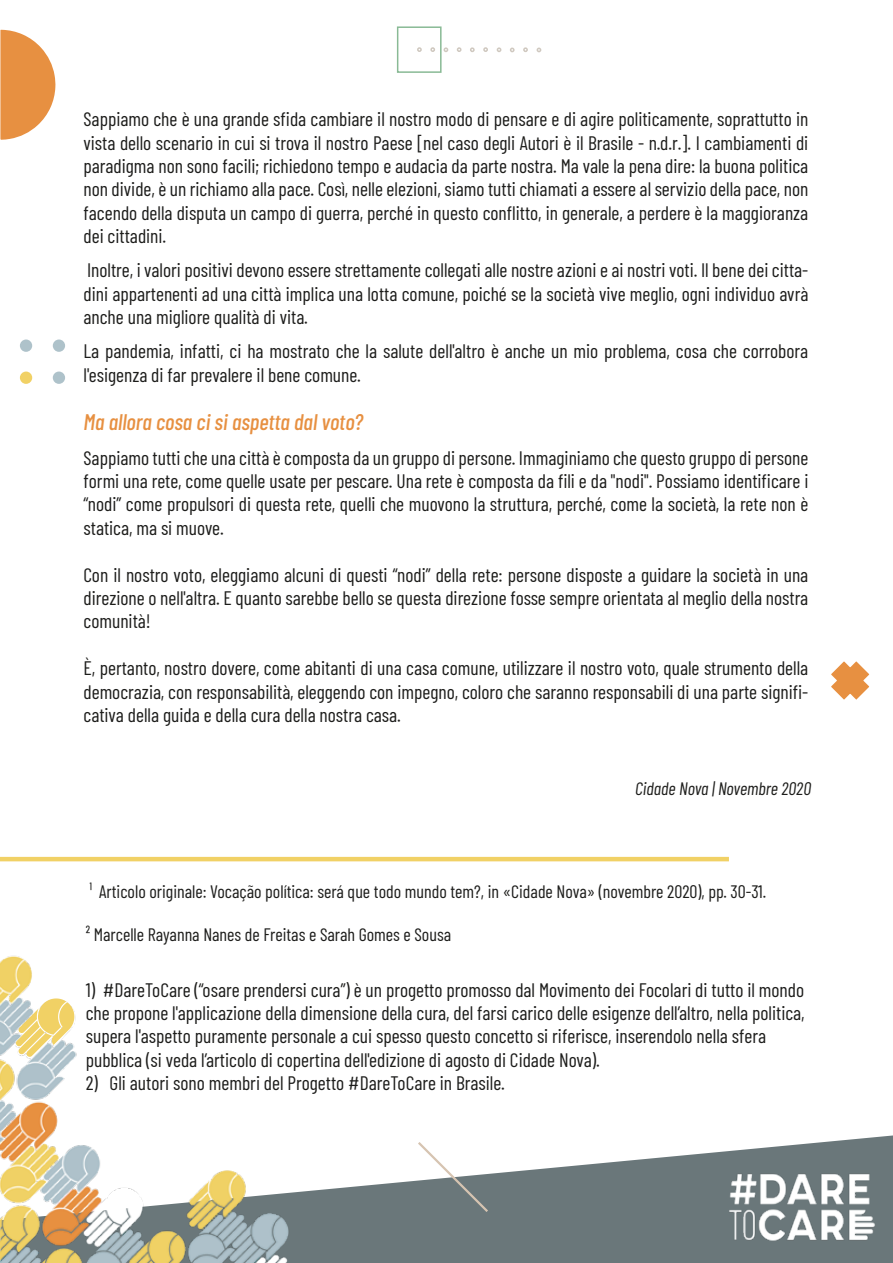
<style>
.page{position:relative;width:893px;height:1263px;background:#fff}
.page>*{position:absolute;margin:0;border:0;box-sizing:border-box;transform-origin:0 0}
.t1{font:italic 500 22.5px "Barlow Condensed";color:#e79041}
.t2{font:19.5px/23.4px "Barlow Condensed";color:#1d1d1b;text-align:justify}
.t3{font:18px "Barlow Condensed";color:#1d1d1b}
.t4{font:italic 18px "Barlow Condensed";color:#1d1d1b}
</style>
<div class="page">
<svg style="left:309px;top:1135px;width:584px;height:128px;fill:#6a777a"></svg>
<hr style="left:0;top:857px;width:729px;height:4px;background:#f1d165">
<img style="left:711px;top:1151px;width:182px;height:112px">
<img style="left:0;top:955px;width:309px;height:308px">
<svg style="left:16px;top:998px;width:58px;height:59px"></svg>
<div style="left:397px;top:26px;width:45px;height:47px;border:2px solid #89ba95"></div>
<svg style="left:417px;top:47px;width:5px;height:5px"></svg>
<svg style="left:430px;top:47px;width:5px;height:5px"></svg>
<svg style="left:444px;top:47px;width:4px;height:5px"></svg>
<svg style="left:457px;top:47px;width:4px;height:5px"></svg>
<svg style="left:470px;top:47px;width:5px;height:5px"></svg>
<svg style="left:483px;top:47px;width:5px;height:5px"></svg>
<svg style="left:497px;top:47px;width:4px;height:5px"></svg>
<svg style="left:510px;top:48px;width:5px;height:4px"></svg>
<svg style="left:523px;top:47px;width:5px;height:5px"></svg>
<svg style="left:537px;top:48px;width:4px;height:4px"></svg>
<svg style="left:0;top:30px;width:56px;height:110px"></svg>
<div style="left:20px;top:339px;width:12px;height:13px;background:#aec2ca;border-radius:50%"></div>
<div style="left:53px;top:339px;width:12px;height:13px;background:#aec2ca;border-radius:50%"></div>
<div style="left:20px;top:371px;width:12px;height:13px;background:#f1d165;border-radius:50%"></div>
<div style="left:53px;top:372px;width:12px;height:12px;background:#aec2ca;border-radius:50%"></div>
<svg style="left:416px;top:1139px;width:74px;height:75px"></svg>
<svg style="left:831px;top:661px;width:38px;height:39px"></svg>
<p class="t2" style="left:83px;top:106px;width:726px">Sappiamo che è una grande sfida cambiare il nostro modo di pensare e di agire politicamente, soprattutto in vista dello scenario in cui si trova il nostro Paese [nel caso degli Autori è il Brasile - n.d.r.]. I cambiamenti di paradigma non sono facili; richiedono tempo e audacia da parte nostra. Ma vale la pena dire: la buona politica non divide, è un richiamo alla pace. Così, nelle elezioni, siamo tutti chiamati a essere al servizio della pace, non facendo della disputa un campo di guerra, perché in questo conflitto, in generale, a perdere è la maggioranza dei cittadini.</p>
<p class="t2" style="left:83px;top:257px;width:726px">Inoltre, i valori positivi devono essere strettamente collegati alle nostre azioni e ai nostri voti. Il bene dei citta&shy;dini appartenenti ad una città implica una lotta comune, poiché se la società vive meglio, ogni individuo avrà anche una migliore qualità di vita.</p>
<p class="t2" style="left:83px;top:338px;width:726px">La pandemia, infatti, ci ha mostrato che la salute dell'altro è anche un mio problema, cosa che corrobora l'esigenza di far prevalere il bene comune.</p>
<p class="t1" style="left:83px;top:406px;width:281px">Ma allora cosa ci si aspetta dal voto?</p>
<p class="t2" style="left:83px;top:444px;width:726px">Sappiamo tutti che una città è composta da un gruppo di persone. Immaginiamo che questo gruppo di persone formi una rete, come quelle usate per pescare. Una rete è composta da fili e da "nodi". Possiamo identificare i “nodi” come propulsori di questa rete, quelli che muovono la struttura, perché, come la società, la rete non è statica, ma si muove.</p>
<p class="t2" style="left:83px;top:561px;width:726px">Con il nostro voto, eleggiamo alcuni di questi “nodi” della rete: persone disposte a guidare la società in una direzione o nell'altra. E quanto sarebbe bello se questa direzione fosse sempre orientata al meglio della nostra comunità!</p>
<p class="t2" style="left:83px;top:655px;width:726px">È, pertanto, nostro dovere, come abitanti di una casa comune, utilizzare il nostro voto, quale strumento della democrazia, con responsabilità, eleggendo con impegno, coloro che saranno responsabili di una parte signifi&shy;cativa della guida e della cura della nostra casa.</p>
<p class="t4" style="left:635px;top:776px;width:178px">Cidade Nova | Novembre 2020</p>
<p class="t3" style="left:89px;top:878px;width:678px">¹ Articolo originale: Vocação política: será que todo mundo tem?, in «Cidade Nova» (novembre 2020), pp. 30-31.</p>
<p class="t3" style="left:86px;top:922px;width:367px">² Marcelle Rayanna Nanes de Freitas e Sarah Gomes e Sousa</p>
<p class="t2" style="left:86px;top:976px;width:720px;text-align:left">1) #DareToCare (“osare prendersi cura”) è un progetto promosso dal Movimento dei Focolari di tutto il mondo che propone l'applicazione della dimensione della cura, del farsi carico delle esigenze dell’altro, nella politica, supera l'aspetto puramente personale a cui spesso questo concetto si riferisce, inserendolo nella sfera pubblica (si veda l’articolo di copertina dell'edizione di agosto di Cidade Nova).</p>
<p class="t2" style="left:86px;top:1070px;width:421px">2) Gli autori sono membri del Progetto #DareToCare in Brasile.</p>
</div>
